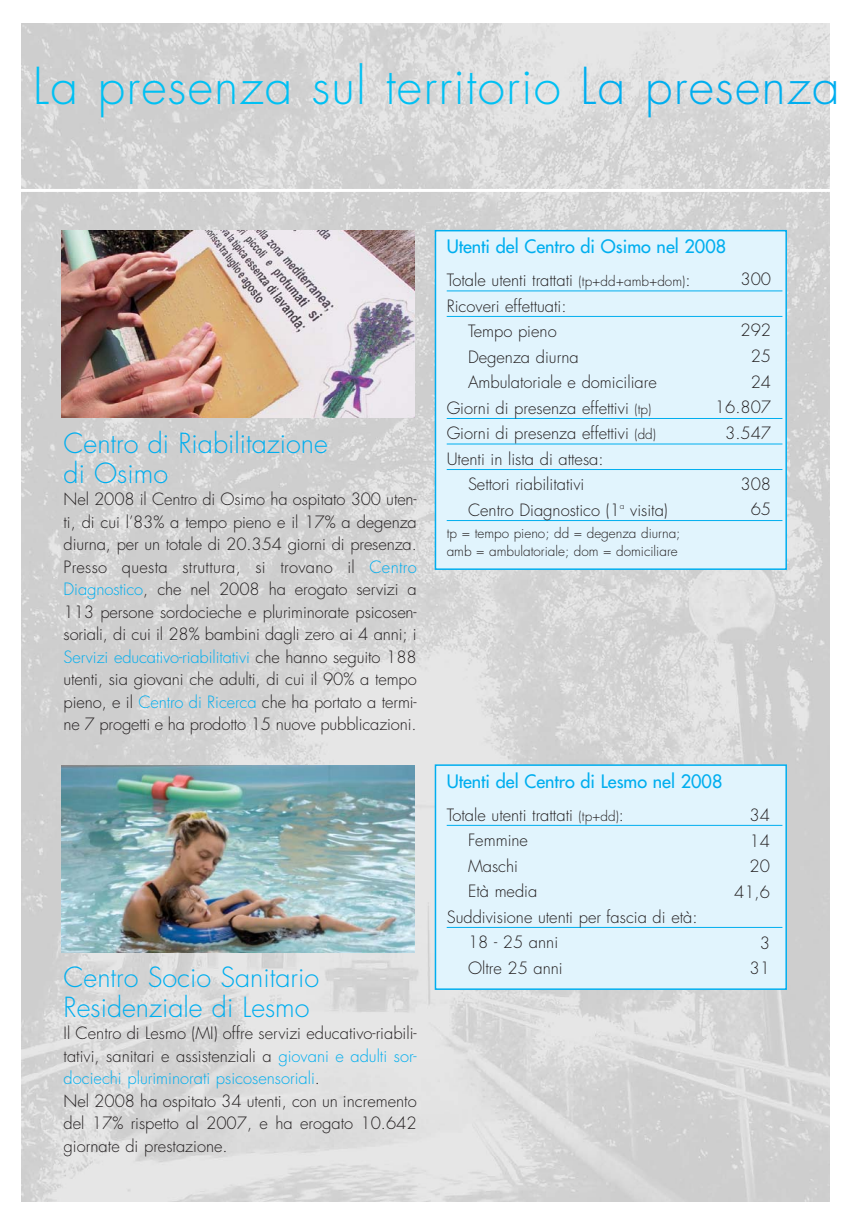
<style>
.page{position:relative;width:851px;height:1221px;background:#fff}
.page>*{position:absolute;margin:0;border:0;box-sizing:border-box;transform-origin:0 0}
.t1{font:300 49.5px "Futura";letter-spacing:.025em;color:#00c0f3}
.t2{font:300 27px/30px "Futura";color:#00aeef}
.t3{font:18px "Futura";color:#00aeef}
.t4{font:300 16.5px/22.5px "Futura";color:#231f20;text-align:right}
.t5{font:300 13.5px/18px "Futura";color:#231f20}
.s1{color:#00aeef}
.s2{font-size:13.5px}
</style>
<div class="page">
<img style="left:21px;top:23px;width:808px;height:1178px">
<hr style="left:3px;top:189px;width:847px;height:3px;background:#fff">
<img style="left:62px;top:230px;width:353px;height:188px">
<img style="left:62px;top:765px;width:353px;height:187px">
<div style="left:435px;top:231px;width:351px;height:338px;background:#e1f4fd"></div>
<hr style="left:446px;top:290px;width:336px;height:1px;background:#00aeef">
<hr style="left:446px;top:316px;width:336px;height:1px;background:#00aeef">
<hr style="left:446px;top:418px;width:336px;height:1px;background:#00aeef">
<hr style="left:446px;top:443px;width:336px;height:1px;background:#00aeef">
<hr style="left:446px;top:469px;width:336px;height:1px;background:#00aeef">
<hr style="left:446px;top:520px;width:336px;height:1px;background:#00aeef">
<div style="left:434px;top:230px;width:352px;height:340px;border:2px solid #00aeef"></div>
<div style="left:435px;top:765px;width:351px;height:224px;background:#e1f4fd"></div>
<hr style="left:446px;top:825px;width:336px;height:1px;background:#00aeef">
<hr style="left:446px;top:927px;width:336px;height:1px;background:#00aeef">
<div style="left:434px;top:764px;width:352px;height:225px;border:2px solid #00aeef"></div>
<h1 class="t1" style="left:33px;top:63px;width:808px">La presenza sul territorio <span class="s1">La presenza</span></h1>
<h2 class="t2" style="left:64px;top:430px;width:266px">Centro di Riabilitazione di Osimo</h2>
<p class="t4" style="left:64px;top:489px;width:354px;text-align:justify">Nel 2008 il Centro di Osimo ha ospitato 300 uten&shy;ti, di cui l’83% a tempo pieno e il 17% a degenza diurna, per un totale di 20.354 giorni di presenza.<br>Presso questa struttura, si trovano il <span class="s1">Centro Diagnostico</span>, che nel 2008 ha erogato servizi a 113 persone sordocieche e pluriminorate psicosen&shy;soriali, di cui il 28% bambini dagli zero ai 4 anni; i <span class="s1">Servizi educativo-riabilitativi</span> che hanno seguito 188 utenti, sia giovani che adulti, di cui il 90% a tempo pieno, e il <span class="s1">Centro di Ricerca</span> che ha portato a termi&shy;ne 7 progetti e ha prodotto 15 nuove pubblicazioni.</p>
<h2 class="t2" style="left:64px;top:964px;width:257px">Centro Socio Sanitario<br>Residenziale di Lesmo</h2>
<p class="t4" style="left:64px;top:1023px;width:354px;text-align:left">Il Centro di Lesmo (MI) offre servizi educativo-riabili&shy;tativi, sanitari e assistenziali a <span class="s1">giovani e adulti sor&shy;dociechi pluriminorati psicosensoriali</span>.<br>Nel 2008 ha ospitato 34 utenti, con un incremento del 17% rispetto al 2007, e ha erogato 10.642 giornate di prestazione.</p>
<p class="t3" style="left:446px;top:237px;width:281px">Utenti del Centro di Osimo nel 2008</p>
<p class="t4" style="left:446px;top:270px;width:245px">Totale utenti trattati <span class="s2">(tp+dd+amb+dom)</span>:</p>
<p class="t4" style="left:446px;top:296px;width:121px">Ricoveri effettuati:</p>
<p class="t4" style="left:468px;top:321px;width:90px">Tempo pieno</p>
<p class="t4" style="left:468px;top:347px;width:112px">Degenza diurna</p>
<p class="t4" style="left:468px;top:372px;width:190px">Ambulatoriale e domiciliare</p>
<p class="t4" style="left:446px;top:398px;width:206px">Giorni di presenza effettivi <span class="s2">(tp)</span></p>
<p class="t4" style="left:446px;top:423px;width:211px">Giorni di presenza effettivi <span class="s2">(dd)</span></p>
<p class="t4" style="left:446px;top:449px;width:158px">Utenti in lista di attesa:</p>
<p class="t4" style="left:468px;top:474px;width:118px">Settori riabilitativi</p>
<p class="t4" style="left:468px;top:500px;width:201px">Centro Diagnostico (1<sup>a</sup> visita)</p>
<p class="t5" style="left:446px;top:525px;width:235px">tp = tempo pieno; dd = degenza diurna; amb = ambulatoriale; dom = domiciliare</p>
<p class="t4" style="left:740px;top:269px;width:32px">300</p>
<p class="t4" style="left:714px;top:319px;width:58px;line-height:25.5px">292<br>25<br>24<br>16.807<br>3.547</p>
<p class="t4" style="left:740px;top:472px;width:32px;line-height:25.5px">308<br>65</p>
<p class="t3" style="left:446px;top:771px;width:277px">Utenti del Centro di Lesmo nel 2008</p>
<p class="t4" style="left:446px;top:804px;width:179px">Totale utenti trattati <span class="s2">(tp+dd)</span>:</p>
<p class="t4" style="left:468px;top:830px;width:62px">Femmine</p>
<p class="t4" style="left:468px;top:855px;width:52px">Maschi</p>
<p class="t4" style="left:468px;top:881px;width:71px">Età media</p>
<p class="t4" style="left:446px;top:906px;width:252px">Suddivisione utenti per fascia di età:</p>
<p class="t4" style="left:468px;top:932px;width:92px">18 - 25 anni</p>
<p class="t4" style="left:468px;top:957px;width:96px">Oltre 25 anni</p>
<p class="t4" style="left:734px;top:803px;width:37px;line-height:25.5px">34<br>14<br>20<br>41,6</p>
<p class="t4" style="left:749px;top:931px;width:22px;line-height:25.5px">3<br>31</p>
</div>
